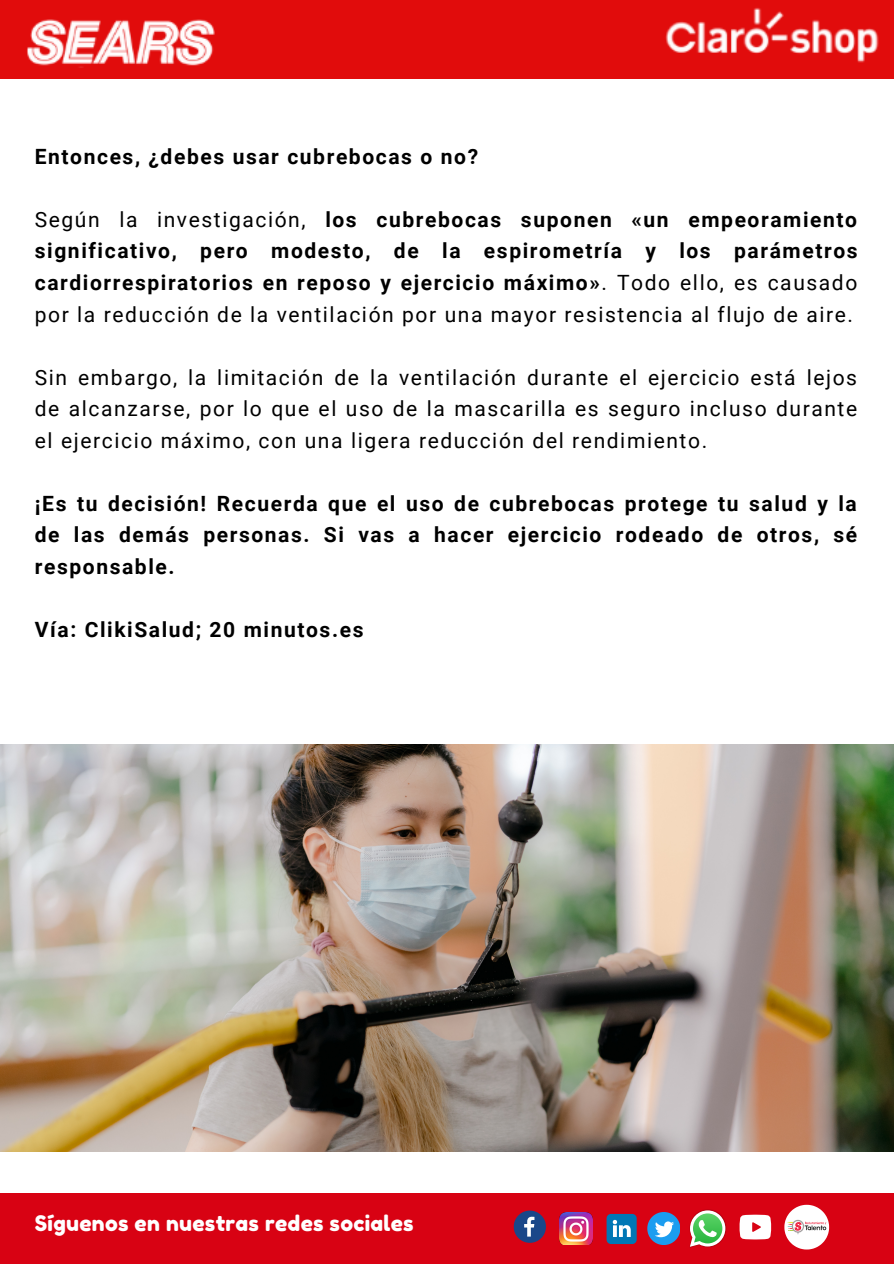
<style>
.page{position:relative;width:894px;height:1264px;background:#fff}
.page>*{position:absolute;margin:0;border:0;box-sizing:border-box;transform-origin:0 0}
.t1{font:21.3px "Fredoka One";letter-spacing:.015em;color:#fff}
.t2{font:700 21px/31.5px "Roboto";letter-spacing:.075em;color:#000;text-align:justify}
.t3{font:21px/31.5px "Roboto";letter-spacing:.075em;color:#000;text-align:justify}
.s1{font-weight:400}
</style>
<div class="page">
<div style="left:0;top:1193px;width:893px;height:70px;background:#d80213"></div>
<img style="left:0;top:0;width:893px;height:79px">
<svg style="left:513px;top:1210px;width:33px;height:32px"></svg>
<img style="left:559px;top:1212px;width:33px;height:32px">
<svg style="left:606px;top:1213px;width:30px;height:30px"></svg>
<svg style="left:739px;top:1214px;width:31px;height:25px"></svg>
<svg style="left:647px;top:1212px;width:32px;height:32px"></svg>
<img style="left:689px;top:1209px;width:38px;height:39px">
<svg style="left:689px;top:1210px;width:36px;height:36px"></svg>
<svg style="left:785px;top:1204px;width:43px;height:45px"></svg>
<img style="left:784px;top:1218px;width:45px;height:16px">
<img style="left:0;top:744px;width:893px;height:407px">
<p class="t2" style="left:35px;top:141px;width:444px">Entonces, ¿debes usar cubrebocas o no?</p>
<p class="t2" style="left:35px;top:204px;width:824px"><span class="s1">Según la investigación,</span> los cubrebocas suponen «un empeoramiento significativo, pero modesto, de la espirometría y los parámetros cardiorrespiratorios en reposo y ejercicio máximo»<span class="s1">. Todo ello, es causado por la reducción de la ventilación por una mayor resistencia al flujo de aire.</span></p>
<p class="t3" style="left:35px;top:362px;width:823px">Sin embargo, la limitación de la ventilación durante el ejercicio está lejos de alcanzarse, por lo que el uso de la mascarilla es seguro incluso durante el ejercicio máximo, con una ligera reducción del rendimiento.</p>
<p class="t2" style="left:35px;top:488px;width:823px">¡Es tu decisión! Recuerda que el uso de cubrebocas protege tu salud y la de las demás personas. Si vas a hacer ejercicio rodeado de otros, sé responsable.</p>
<p class="t2" style="left:35px;top:614px;width:330px">Vía: ClikiSalud; 20 minutos.es</p>
<p class="t1" style="left:35px;top:1210px;width:380px">Síguenos en nuestras redes sociales</p>
</div>
